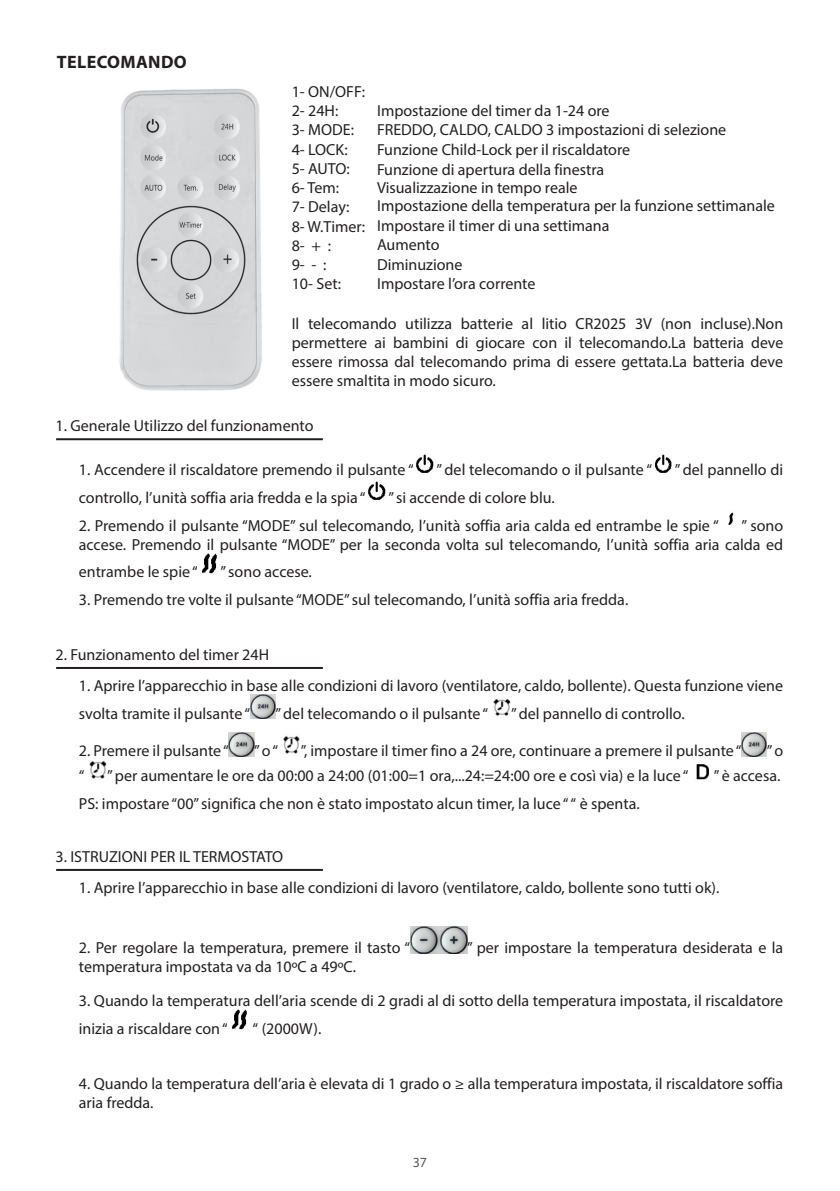
<style>
.page{position:relative;width:840px;height:1191px;background:#fff}
.page>*{position:absolute;margin:0;border:0;box-sizing:border-box;transform-origin:0 0}
.t1{font:700 18px "Myriad Pro";letter-spacing:.02em;color:#231f20}
.t2{font:16px/19.2px "Myriad Pro";color:#231f20}
.t3{font:14px "Myriad Pro";color:#57585a}
</style>
<div class="page">
<img style="left:416px;top:454px;width:18px;height:19px">
<img style="left:655px;top:454px;width:17px;height:19px">
<img style="left:368px;top:481px;width:18px;height:19px">
<img style="left:250px;top:694px;width:25px;height:24px">
<img style="left:493px;top:699px;width:17px;height:17px">
<img style="left:410px;top:926px;width:57px;height:27px">
<img style="left:231px;top:1009px;width:16px;height:21px">
<img style="left:229px;top:732px;width:25px;height:24px">
<img style="left:283px;top:736px;width:17px;height:18px">
<img style="left:741px;top:732px;width:25px;height:24px">
<img style="left:89px;top:761px;width:18px;height:18px">
<img style="left:696px;top:764px;width:13px;height:16px">
<img style="left:728px;top:512px;width:6px;height:13px">
<img style="left:201px;top:553px;width:16px;height:21px">
<img style="left:119px;top:88px;width:143px;height:303px">
<hr style="left:56px;top:438px;width:267px;height:2px;background:#231f20">
<hr style="left:56px;top:667px;width:267px;height:2px;background:#231f20">
<hr style="left:56px;top:869px;width:267px;height:2px;background:#231f20">
<p class="t1" style="left:57px;top:51px;width:131px">TELECOMANDO</p>
<p class="t2" style="left:291px;top:82px;width:75px">1- ON/OFF:<br>2- 24H:<br>3- MODE:<br>4- LOCK:<br>5- AUTO:<br>6- Tem:<br>7- Delay:<br>8- W.Timer:<br>8- + :<br>9- - :<br>10- Set:</p>
<p class="t2" style="left:291px;top:313px;width:493px;text-align:justify">Il telecomando utilizza batterie al litio CR2025 3V (non incluse).Non permettere ai bambini di giocare con il telecomando.La batteria deve essere rimossa dal telecomando prima di essere gettata.La batteria deve essere smaltita in modo sicuro.</p>
<p class="t2" style="left:377px;top:101px;width:399px">Impostazione del timer da 1-24 ore<br>FREDDO, CALDO, CALDO 3 impostazioni di selezione Funzione Child-Lock per il riscaldatore<br>Funzione di apertura della finestra<br>Visualizzazione in tempo reale<br>Impostazione della temperatura per la funzione settimanale Impostare il timer di una settimana<br>Aumento<br>Diminuzione<br>Impostare l’ora corrente</p>
<p class="t2" style="left:55px;top:416px;width:259px">1. Generale Utilizzo del funzionamento</p>
<p class="t2" style="left:79px;top:460px;width:336px">1. Accendere il riscaldatore premendo il pulsante “</p>
<p class="t2" style="left:436px;top:460px;width:217px">” del telecomando o il pulsante “</p>
<p class="t2" style="left:674px;top:460px;width:110px">” del pannello di</p>
<p class="t2" style="left:79px;top:487px;width:288px">controllo, l’unità soffia aria fredda e la spia “</p>
<p class="t2" style="left:388px;top:487px;width:168px">” si accende di colore blu.</p>
<p class="t2" style="left:79px;top:515px;width:641px">2. Premendo il pulsante “MODE” sul telecomando, l’unità soffia aria calda ed entrambe le spie “</p>
<p class="t2" style="left:79px;top:515px;width:705px;text-align:right">” sono<br>accese. Premendo il pulsante “MODE” per la seconda volta sul telecomando, l’unità soffia aria calda ed</p>
<p class="t2" style="left:79px;top:562px;width:120px">entrambe le spie “</p>
<p class="t2" style="left:220px;top:562px;width:93px">” sono accese.</p>
<p class="t2" style="left:79px;top:589px;width:550px">3. Premendo tre volte il pulsante “MODE” sul telecomando, l’unità soffia aria fredda.</p>
<p class="t2" style="left:55px;top:644px;width:215px">2. Funzionamento del timer 24H</p>
<p class="t2" style="left:79px;top:672px;width:705px;line-height:27.4px">1. Aprire l’apparecchio in base alle condizioni di lavoro (ventilatore, caldo, bollente). Questa funzione viene svolta tramite il pulsante “</p>
<p class="t2" style="left:275px;top:703px;width:214px">” del telecomando o il pulsante “</p>
<p class="t2" style="left:510px;top:703px;width:175px">” del pannello di controllo.</p>
<p class="t2" style="left:79px;top:741px;width:151px">2. Premere il pulsante “</p>
<p class="t2" style="left:254px;top:741px;width:25px">” o “</p>
<p class="t2" style="left:300px;top:741px;width:442px">”, impostare il timer fino a 24 ore, continuare a premere il pulsante “</p>
<p class="t2" style="left:766px;top:741px;width:18px">” o</p>
<p class="t2" style="left:79px;top:766px;width:7px">“</p>
<p class="t2" style="left:107px;top:766px;width:582px">” per aumentare le ore da 00:00 a 24:00 (01:00=1 ora,...24:=24:00 ore e così via) e la luce “</p>
<p class="t2" style="left:713px;top:766px;width:68px">” è accesa.</p>
<p class="t2" style="left:79px;top:793px;width:562px">PS: impostare “00” significa che non è stato impostato alcun timer, la luce “ “ è spenta.</p>
<p class="t2" style="left:55px;top:846px;width:229px">3. ISTRUZIONI PER IL TERMOSTATO</p>
<p class="t2" style="left:79px;top:878px;width:641px">1. Aprire l’apparecchio in base alle condizioni di lavoro (ventilatore, caldo, bollente sono tutti ok).</p>
<p class="t2" style="left:79px;top:938px;width:333px">2. Per regolare la temperatura, premere il tasto “</p>
<p class="t2" style="left:467px;top:938px;width:317px">” per impostare la temperatura desiderata e la</p>
<p class="t2" style="left:79px;top:957px;width:278px">temperatura impostata va da 10ºC a 49ºC.</p>
<p class="t2" style="left:79px;top:987px;width:705px;line-height:27.4px">3. Quando la temperatura dell’aria scende di 2 gradi al di sotto della temperatura impostata, il riscaldatore inizia a riscaldare con “</p>
<p class="t2" style="left:252px;top:1018px;width:70px">“ (2000W).</p>
<p class="t2" style="left:79px;top:1073px;width:705px">4. Quando la temperatura dell’aria è elevata di 1 grado o ≥ alla temperatura impostata, il riscaldatore soffia aria fredda.</p>
<p class="t3" style="left:412px;top:1154px;width:16px">37</p>
</div>
